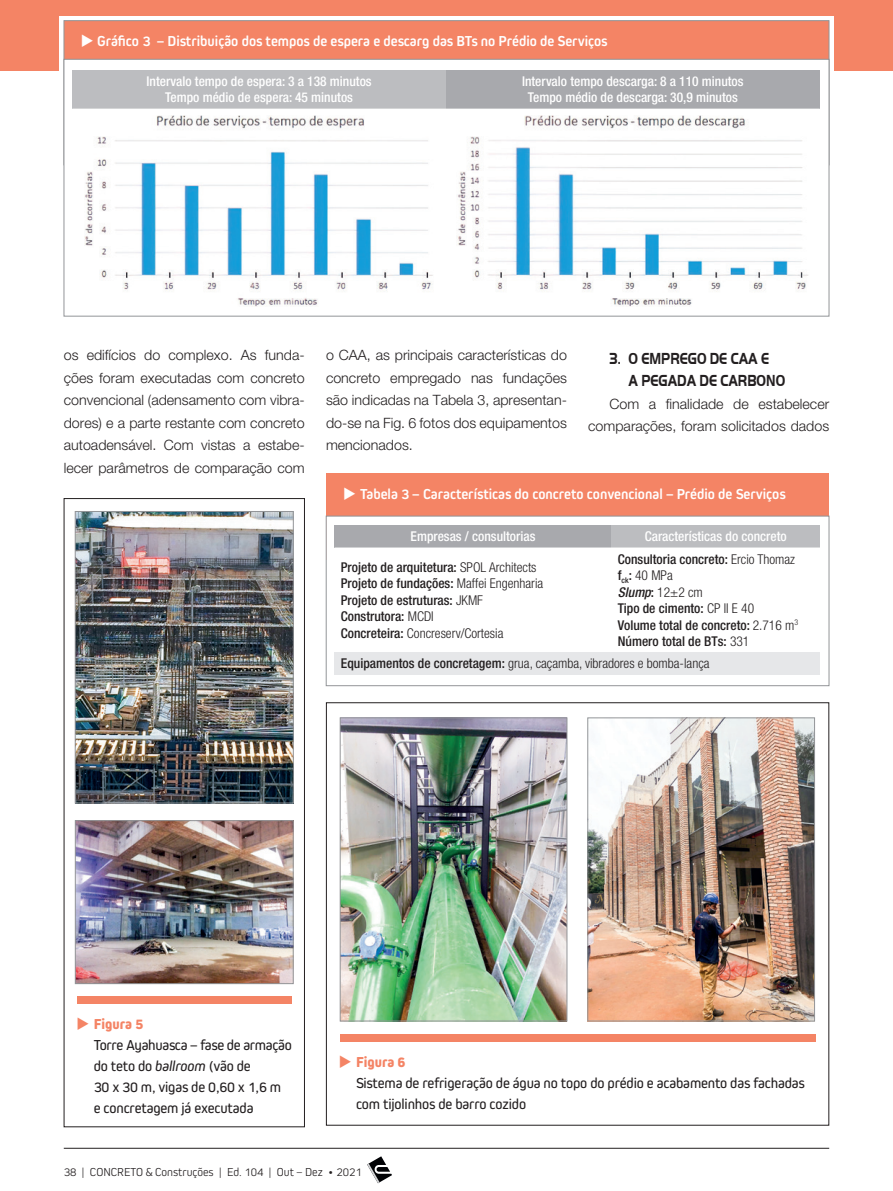
<style>
.page{position:relative;width:893px;height:1191px;background:#fff}
.page>*{position:absolute;margin:0;border:0;box-sizing:border-box;transform-origin:0 0}
.t1{font:700 16.5px/22.4px "Handel Got D";color:#231f20;scale:.8 1}
.t2{font:15px/21px "Kiro";letter-spacing:-.01em;color:#231f20}
.t3{font:700 15px "Kiro";color:#fff}
.t4{font:300 14.25px/22.5px "Helvetica Neue LT Std";color:#231f20;text-align:justify}
.t5{font:500 condensed 13.5px/16.5px "Helvetica Neue LT Std";color:#231f20}
.t6{font:500 condensed 13.5px/16.5px "Helvetica Neue LT Std";color:#fff;text-align:center}
.t7{font:300 condensed 13.5px "Helvetica Neue LT Std";color:#231f20}
.t8{font:300 12px "Kiro";color:#231f20}
.s1{font-weight:300}
.s2{font-style:italic}
.s3{font-weight:500}
.s4{color:#f48465}
.s5{font-weight:800;color:#f48465}
</style>
<div class="page">
<svg style="left:367px;top:1156px;width:25px;height:27px"></svg>
<hr style="left:64px;top:1148px;width:765px;height:1px;background:#231f20">
<div style="left:340px;top:1034px;width:476px;height:8px;background:#f48465"></div>
<img style="left:342px;top:719px;width:223px;height:300px">
<div style="left:340px;top:717px;width:227px;height:304px;border:1px solid #939598"></div>
<img style="left:590px;top:719px;width:223px;height:300px">
<div style="left:588px;top:717px;width:227px;height:304px;border:1px solid #939598"></div>
<div style="left:0;top:0;width:893px;height:70px;background:#f48465"></div>
<div style="left:59px;top:16px;width:775px;height:162px;background:#fff"></div>
<div style="left:64px;top:498px;width:241px;height:629px;border:1px solid #231f20"></div>
<div style="left:77px;top:996px;width:214px;height:7px;background:#f48465"></div>
<img style="left:77px;top:513px;width:214px;height:288px">
<div style="left:75px;top:511px;width:218px;height:292px;border:1px solid #939598"></div>
<img style="left:77px;top:822px;width:214px;height:159px">
<div style="left:75px;top:820px;width:218px;height:163px;border:1px solid #939598"></div>
<div style="left:326px;top:473px;width:503px;height:87px;background:#f48465"></div>
<div style="left:326px;top:516px;width:503px;height:170px;background:#fff;border:1px solid #939598"></div>
<div style="left:334px;top:525px;width:277px;height:22px;background:#a8a9ad"></div>
<div style="left:611px;top:525px;width:209px;height:22px;background:#bcbdc0"></div>
<svg style="left:334px;top:547px;width:486px;height:1px"></svg>
<div style="left:334px;top:652px;width:486px;height:23px;background:#e6e7e9"></div>
<div style="left:64px;top:20px;width:765px;height:145px;background:#f48465;border:1px solid #939598"></div>
<div style="left:64px;top:59px;width:765px;height:257px;background:#fff;border:1px solid #939598"></div>
<div style="left:72px;top:70px;width:374px;height:39px;background:#bcbdc0"></div>
<div style="left:446px;top:70px;width:374px;height:39px;background:#a8a9ad"></div>
<img style="left:84px;top:115px;width:349px;height:191px">
<img style="left:457px;top:115px;width:351px;height:191px">
<p class="t3" style="left:81px;top:32px;width:528px">◆ Gráfico 3 – Distribuição dos tempos de espera e descarg das BTs no Prédio de Serviços</p>
<p class="t6" style="left:147px;top:73px;width:227px">Intervalo tempo de espera: 3 a 138 minutos<br>Tempo médio de espera: 45 minutos</p>
<p class="t6" style="left:522px;top:73px;width:223px">Intervalo tempo descarga: 8 a 110 minutos<br>Tempo médio de descarga: 30,9 minutos</p>
<p class="t4" style="left:64px;top:344px;width:242px">os edifícios do complexo. As funda&shy;ções foram executadas com concreto convencional (adensamento com vibra&shy;dores) e a parte restante com concreto autoadensável. Com vistas a estabe&shy;lecer parâmetros de comparação com</p>
<p class="t4" style="left:326px;top:344px;width:242px">o CAA, as principais características do concreto empregado nas fundações são indicadas na Tabela 3, apresentan&shy;do-se na Fig. 6 fotos dos equipamentos mencionados.</p>
<p class="t1" style="left:629px;top:347px;width:197px;text-indent:-19px">3. O EMPREGO DE CAA E<br>A PEGADA DE CARBONO</p>
<p class="t4" style="left:588px;top:392px;width:242px;text-align:right">Com a finalidade de estabelecer comparações, foram solicitados dados</p>
<p class="t3" style="left:343px;top:486px;width:444px">◆ Tabela 3 – Características do concreto convencional – Prédio de Serviços</p>
<p class="t6" style="left:411px;top:528px;width:126px">Empresas / consultorias</p>
<p class="t6" style="left:645px;top:528px;width:143px">Características do concreto</p>
<p class="t5" style="left:341px;top:558px;width:204px">Projeto de arquitetura: <span class="s1">SPOL Architects </span>Projeto de fundações: <span class="s1">Maffei Engenharia </span>Projeto de estruturas: <span class="s1">JKMF </span>Construtora: <span class="s1">MCDI<br></span>Concreteira: <span class="s1">Concreserv/Cortesia</span></p>
<p class="t5" style="left:618px;top:550px;width:182px">Consultoria concreto: <span class="s1">Ercio Thomaz </span>f<sub>ck</sub>: <span class="s1">40 MPa<br></span><span class="s2">Slump</span>: <span class="s1">12±2 cm<br></span>Tipo de cimento: <span class="s1">CP II E 40<br></span>Volume total de concreto: <span class="s1">2.716 m</span><sup>3<br></sup>Número total de BTs: <span class="s1">331</span></p>
<p class="t7" style="left:341px;top:656px;width:370px"><span class="s3">Equipamentos de concretagem:</span> grua, caçamba, vibradores e bomba-lança</p>
<p class="t2" style="left:94px;top:1012px;width:200px;text-indent:-17px"><span class="s4">◆</span> <span class="s5">Figura 5<br></span>Torre Ayahuasca – fase de armação do teto do <span class="s2">ballroom</span> (vão de<br>30 x 30 m, vigas de 0,60 x 1,6 m<br>e concretagem já executada</p>
<p class="t2" style="left:356px;top:1051px;width:450px;text-indent:-17px"><span class="s4">◆</span> <span class="s5">Figura 6<br></span>Sistema de refrigeração de água no topo do prédio e acabamento das fachadas com tijolinhos de barro cozido</p>
<p class="t8" style="left:64px;top:1164px;width:300px">38 | CONCRETO &amp; Construções | Ed. 104 | Out – Dez • 2021</p>
</div>
